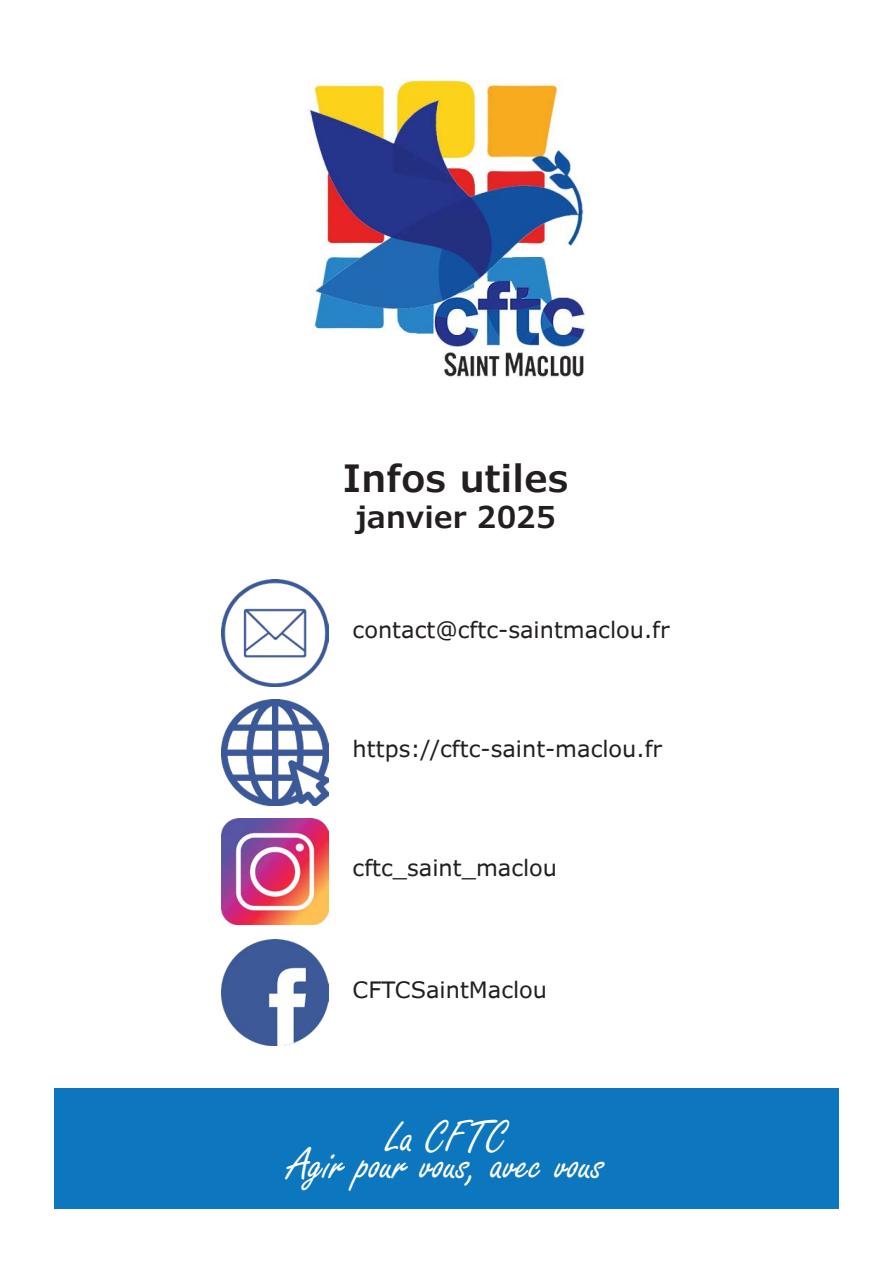
<style>
.page{position:relative;width:893px;height:1263px;background:#fff}
.page>*{position:absolute;margin:0;border:0;box-sizing:border-box;transform-origin:0 0}
.t1{font:48px "Freestyle Script";color:#fff}
.t2{font:600 37.5px "Verdana Pro";color:#231f20}
.t3{font:600 30px "Verdana Pro";color:#231f20}
.t4{font:22.5px "Verdana Pro";color:#231f20}
</style>
<div class="page">
<img style="left:307px;top:79px;width:279px;height:298px">
<div style="left:54px;top:1089px;width:785px;height:120px;background:#0c77be"></div>
<img style="left:222px;top:580px;width:106px;height:106px">
<img style="left:222px;top:939px;width:106px;height:107px">
<img style="left:222px;top:818px;width:106px;height:106px">
<img style="left:222px;top:699px;width:106px;height:106px">
<p class="t2" style="left:342px;top:454px;width:228px">Infos utiles</p>
<p class="t3" style="left:356px;top:497px;width:201px">janvier 2025</p>
<p class="t4" style="left:353px;top:615px;width:319px">contact@cftc-saintmaclou.fr</p>
<p class="t4" style="left:353px;top:735px;width:311px">https://cftc-saint-maclou.fr</p>
<p class="t4" style="left:353px;top:854px;width:206px">cftc_saint_maclou</p>
<p class="t4" style="left:353px;top:975px;width:196px">CFTCSaintMaclou</p>
<p class="t1" style="left:386px;top:1111px;width:121px">La CFTC</p>
<p class="t1" style="left:288px;top:1138px;width:318px">Agir pour vous, avec vous</p>
</div>
